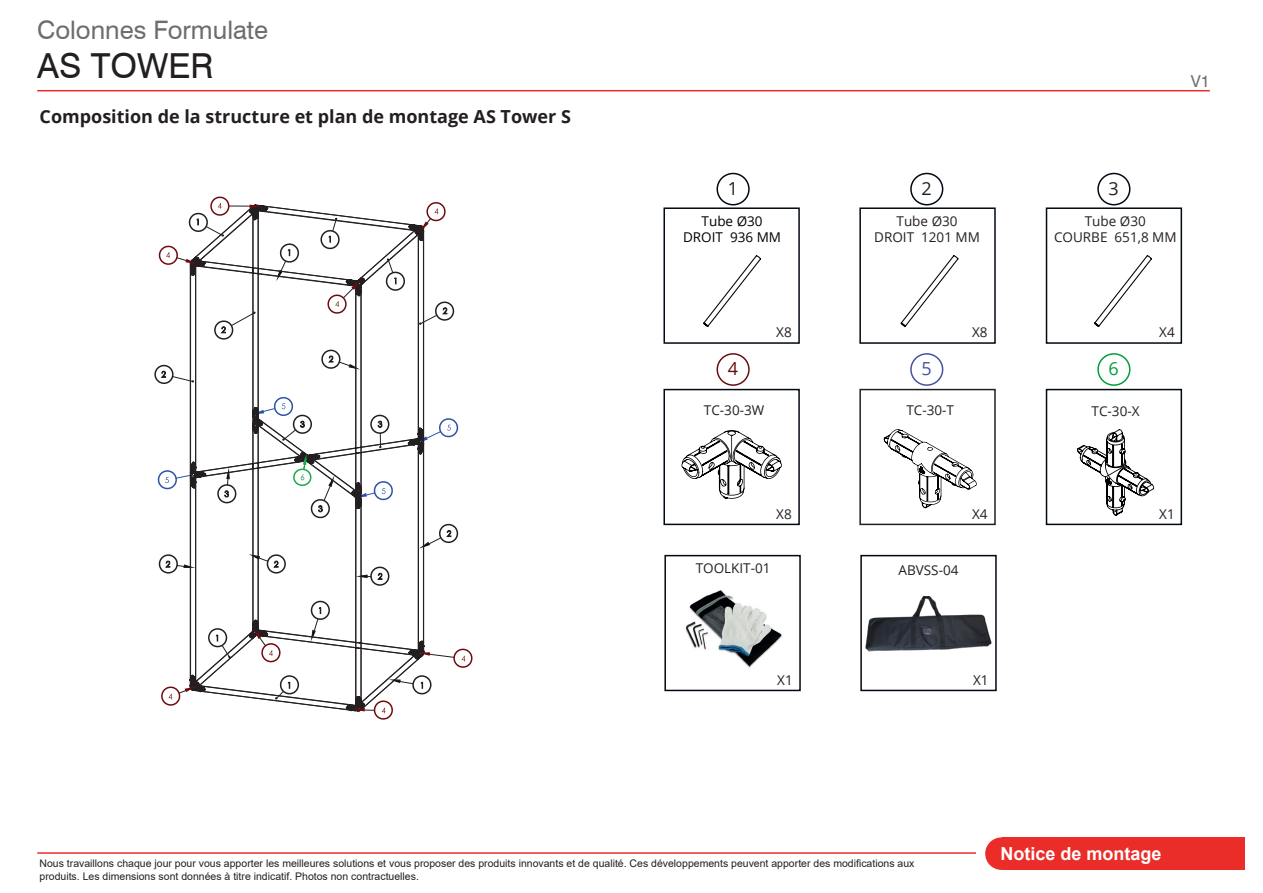
<style>
.page{position:relative;width:1263px;height:893px;background:#fff}
.page>*{position:absolute;margin:0;border:0;box-sizing:border-box;transform-origin:0 0}
.t1{font:34.5px "Swiss 721 BT";color:#231f20}
.t2{font:25.5px "Swiss 721 BT";color:#6c6d70}
.t3{font:700 18px "Open Sans";color:#231f20}
.t4{font:700 18px "Arial";color:#fff}
.t5{font:18px "Open Sans";color:#231f20}
.t6{font:18px "Open Sans";color:#4453a0}
.t7{font:18px "Open Sans";color:#6c0b10}
.t8{font:18px "Open Sans";color:#029f39}
.t9{font:16.5px "Swiss 721 BT";color:#6c6d70}
.t10{font:13.5px "Open Sans";color:#231f20}
.t11{font:13.5px "Open Sans";color:#000}
.t12{font:10.5px/12.6px "Arial";color:#231f20}
</style>
<div class="page">
<hr style="left:37px;top:90px;width:1173px;height:1px;background:#ea2d29">
<div style="left:985px;top:837px;width:33px;height:33px;background:#ea2d29;border-radius:50%"></div>
<div style="left:1002px;top:837px;width:243px;height:33px;background:#ea2d29"></div>
<hr style="left:37px;top:852px;width:939px;height:2px;background:#ea2d29">
<svg style="left:681px;top:430px;width:101px;height:69px"></svg>
<svg style="left:157px;top:203px;width:308px;height:510px"></svg>
<div style="left:664px;top:555px;width:137px;height:136px;border:2px solid #000912"></div>
<div style="left:910px;top:353px;width:33px;height:33px;border:2px solid #4453a0;border-radius:50%"></div>
<img style="left:685px;top:590px;width:97px;height:78px">
<div style="left:663px;top:207px;width:137px;height:137px;border:2px solid #000912"></div>
<div style="left:663px;top:389px;width:137px;height:136px;border:2px solid #000912"></div>
<div style="left:859px;top:207px;width:137px;height:137px;border:2px solid #000912"></div>
<div style="left:859px;top:389px;width:137px;height:136px;border:2px solid #231f20"></div>
<div style="left:860px;top:555px;width:137px;height:136px;border:2px solid #000912"></div>
<div style="left:1046px;top:207px;width:136px;height:137px;border:2px solid #000912"></div>
<div style="left:1046px;top:389px;width:136px;height:136px;border:2px solid #000912"></div>
<div style="left:716px;top:173px;width:34px;height:32px;border:2px solid #000912;border-radius:50%"></div>
<div style="left:716px;top:353px;width:34px;height:33px;border:2px solid #6c0b10;border-radius:50%"></div>
<div style="left:910px;top:173px;width:33px;height:32px;border:2px solid #000912;border-radius:50%"></div>
<div style="left:1097px;top:173px;width:33px;height:32px;border:2px solid #000912;border-radius:50%"></div>
<div style="left:1097px;top:353px;width:33px;height:33px;border:2px solid #029f39;border-radius:50%"></div>
<svg style="left:703px;top:255px;width:58px;height:72px"></svg>
<svg style="left:900px;top:255px;width:59px;height:72px"></svg>
<svg style="left:1094px;top:255px;width:58px;height:72px"></svg>
<svg style="left:884px;top:429px;width:93px;height:79px"></svg>
<svg style="left:1077px;top:429px;width:77px;height:87px"></svg>
<img style="left:865px;top:596px;width:127px;height:56px">
<p class="t2" style="left:37px;top:15px;width:232px">Colonnes Formulate</p>
<p class="t1" style="left:37px;top:45px;width:178px">AS TOWER</p>
<p class="t3" style="left:40px;top:103px;width:533px">Composition de la structure et plan de montage AS Tower S</p>
<p class="t9" style="left:1191px;top:71px;width:21px">V1</p>
<p class="t5" style="left:728px;top:176px;width:12px">1</p>
<p class="t5" style="left:921px;top:176px;width:12px">2</p>
<p class="t5" style="left:1108px;top:176px;width:12px">3</p>
<p class="t11" style="left:702px;top:212px;width:63px">Tube Ø30</p>
<p class="t11" style="left:683px;top:228px;width:100px">DROIT 936 MM</p>
<p class="t10" style="left:896px;top:212px;width:63px">Tube Ø30</p>
<p class="t10" style="left:874px;top:228px;width:107px">DROIT 1201 MM</p>
<p class="t10" style="left:1085px;top:212px;width:63px">Tube Ø30</p>
<p class="t10" style="left:1054px;top:228px;width:124px">COURBE 651,8 MM</p>
<p class="t10" style="left:776px;top:323px;width:17px">X8</p>
<p class="t10" style="left:972px;top:323px;width:17px">X8</p>
<p class="t10" style="left:1159px;top:323px;width:17px">X4</p>
<p class="t7" style="left:728px;top:356px;width:12px">4</p>
<p class="t6" style="left:921px;top:356px;width:12px">5</p>
<p class="t8" style="left:1108px;top:356px;width:12px">6</p>
<p class="t10" style="left:704px;top:400px;width:62px">TC-30-3W</p>
<p class="t10" style="left:1091px;top:401px;width:49px">TC-30-X</p>
<p class="t10" style="left:906px;top:400px;width:49px">TC-30-T</p>
<p class="t10" style="left:776px;top:504px;width:17px">X8</p>
<p class="t10" style="left:696px;top:559px;width:76px">TOOLKIT-01</p>
<p class="t10" style="left:972px;top:504px;width:17px">X4</p>
<p class="t10" style="left:898px;top:560px;width:61px">ABVSS-04</p>
<p class="t10" style="left:1159px;top:504px;width:17px">X1</p>
<p class="t10" style="left:777px;top:670px;width:17px">X1</p>
<p class="t10" style="left:973px;top:670px;width:17px">X1</p>
<p class="t12" style="left:40px;top:857px;width:876px">Nous travaillons chaque jour pour vous apporter les meilleures solutions et vous proposer des produits innovants et de qualité. Ces développements peuvent apporter des modifications aux produits. Les dimensions sont données à titre indicatif. Photos non contractuelles.</p>
<p class="t4" style="left:1000px;top:841px;width:163px">Notice de montage</p>
</div>
